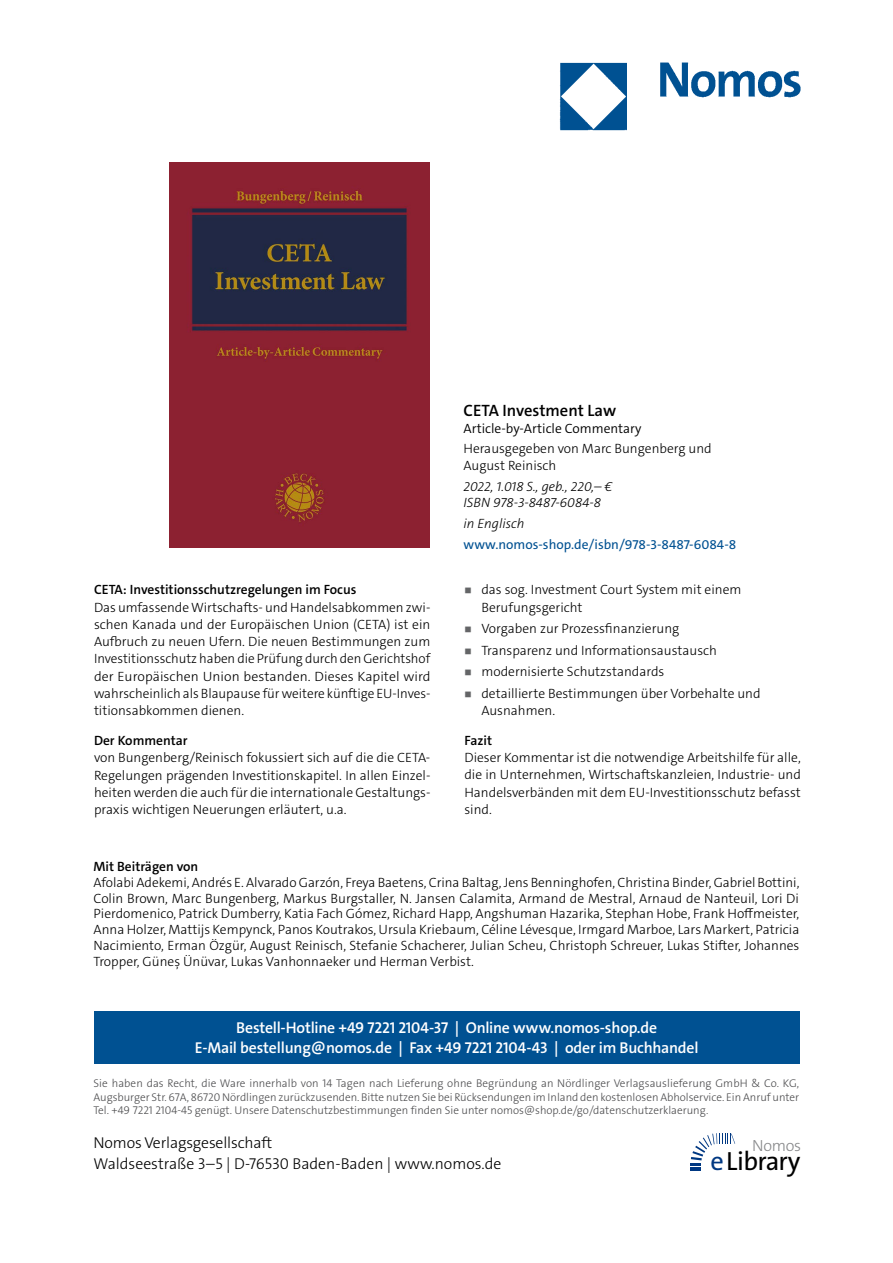
<style>
.page{position:relative;width:893px;height:1263px;background:#fff}
.page>*{position:absolute;margin:0;border:0;box-sizing:border-box;transform-origin:0 0}
.t1{font:26.4px "The Sans Os F";letter-spacing:-.03em;color:#000}
.t2{font:600 16.5px "The Sans C5";color:#000}
.t3{font:300 16.2px "The Sans Os F";letter-spacing:-.02em;color:#87888a}
.t4{font:600 15.75px/21px "The Sans Os F";letter-spacing:-.01em;color:#fff;text-align:center}
.t5{font:300 15.75px/21px "The Sans Os F";color:#000}
.t6{font:300 13.5px/17.2px "The Sans C5";color:#000;text-align:justify}
.t7{font:600 13.5px "The Sans C5";color:#000}
.t8{font:italic 300 13.5px/16.5px "The Sans C5";color:#000}
.t9{font:13.5px "The Sans C5";color:#005192}
.t10{font:300 13.5px "The Sans C5";color:#000}
.t11{font:300 11.25px/13.5px "The Sans Os F";color:#4b4b4d;text-align:justify}
.s1{color:#003882}
</style>
<div class="page">
<img style="left:559px;top:62px;width:242px;height:69px">
<div style="left:94px;top:1011px;width:705px;height:52px;background:#005192"></div>
<svg style="left:690px;top:1133px;width:45px;height:38px"></svg>
<img style="left:170px;top:162px;width:260px;height:385px">
<p class="t7" style="left:94px;top:581px;width:264px">CETA: Investitionsschutzregelungen im Focus</p>
<p class="t6" style="left:94px;top:599px;width:338px">Das umfassende Wirtschafts- und Handelsabkommen zwi&shy;schen Kanada und der Europäischen Union (CETA) ist ein Aufbruch zu neuen Ufern. Die neuen Bestimmungen zum Investitionsschutz haben die Prüfung durch den Gerichtshof der Europäischen Union bestanden. Dieses Kapitel wird wahrscheinlich als Blaupause für weitere künftige EU-Inves&shy;titionsabkommen dienen.</p>
<p class="t7" style="left:94px;top:732px;width:95px">Der Kommentar</p>
<p class="t6" style="left:94px;top:749px;width:338px">von Bungenberg/Reinisch fokussiert sich auf die die CETA-Regelungen prägenden Investitionskapitel. In allen Einzel&shy;heiten werden die auch für die internationale Gestaltungs&shy;praxis wichtigen Neuerungen erläutert, u.a.</p>
<p class="t2" style="left:463px;top:400px;width:154px">CETA Investment Law</p>
<p class="t10" style="left:463px;top:419px;width:179px">Article-by-Article Commentary</p>
<p class="t6" style="left:463px;top:441px;width:250px;line-height:16.5px">Herausgegeben von Marc Bungenberg und<br>August Reinisch</p>
<p class="t8" style="left:463px;top:478px;width:150px">2022, 1.018 S., geb., 220,– €<br>ISBN 978-3-8487-6084-8</p>
<p class="t8" style="left:463px;top:515px;width:63px">in Englisch</p>
<p class="t9" style="left:463px;top:535px;width:274px">www.nomos-shop.de/isbn/978-3-8487-6084-8</p>
<p class="t6" style="left:481px;top:581px;width:261px">das sog. Investment Court System mit einem<br>Berufungsgericht</p>
<p class="t6" style="left:481px;top:618px;width:281px;line-height:21.5px;text-align:left">Vorgaben zur Prozessfinanzierung<br>Transparenz und Informationsaustausch modernisierte Schutzstandards<br>detaillierte Bestimmungen über Vorbehalte und</p>
<p class="t6" style="left:481px;top:702px;width:75px">Ausnahmen.</p>
<p class="t7" style="left:464px;top:732px;width:29px">Fazit</p>
<p class="t6" style="left:464px;top:749px;width:338px">Dieser Kommentar ist die notwendige Arbeitshilfe für alle, die in Unternehmen, Wirtschaftskanzleien, Industrie- und Handelsverbänden mit dem EU-Investitionsschutz befasst sind.</p>
<p class="t7" style="left:94px;top:858px;width:106px">Mit Beiträgen von</p>
<p class="t6" style="left:94px;top:874px;width:707px;line-height:15.8px">Afolabi Adekemi, Andrés E. Alvarado Garzón, Freya Baetens, Crina Baltag, Jens Benninghofen, Christina Binder, Gabriel Bottini, Colin Brown, Marc Bungenberg, Markus Burgstaller, N. Jansen Calamita, Armand de Mestral, Arnaud de Nanteuil, Lori Di Pierdomenico, Patrick Dumberry, Katia Fach Gómez, Richard Happ, Angshuman Hazarika, Stephan Hobe, Frank Hoffmeister, Anna Holzer, Mattijs Kempynck, Panos Koutrakos, Ursula Kriebaum, Céline Lévesque, Irmgard Marboe, Lars Markert, Patricia Nacimiento, Erman Özgür, August Reinisch, Stefanie Schacherer, Julian Scheu, Christoph Schreuer, Lukas Stifter, Johannes Tropper, Güneş Ünüvar, Lukas Vanhonnaeker und Herman Verbist.</p>
<p class="t4" style="left:195px;top:1017px;width:505px">Bestell-Hotline +49 7221 2104-37 | Online www.nomos-shop.de<br>E-Mail bestellung@nomos.de | Fax +49 7221 2104-43 | oder im Buchhandel</p>
<p class="t11" style="left:94px;top:1077px;width:707px">Sie haben das Recht, die Ware innerhalb von 14 Tagen nach Lieferung ohne Begründung an Nördlinger Verlagsauslieferung GmbH &amp; Co. KG, Augsburger Str. 67A, 86720 Nördlingen zurückzusenden. Bitte nutzen Sie bei Rücksendungen im Inland den kostenlosen Abholservice. Ein Anruf unter Tel. +49 7221 2104-45 genügt. Unsere Datenschutzbestimmungen finden Sie unter nomos@shop.de/go/datenschutzerklaerung.</p>
<p class="t5" style="left:94px;top:1133px;width:409px">Nomos Verlagsgesellschaft<br>Waldseestraße 3–5 | D-76530 Baden-Baden | www.nomos.de</p>
<p class="t3" style="left:752px;top:1135px;width:51px">Nomos</p>
<h1 class="t1" style="left:710px;top:1151px;width:91px"><span class="s1">e</span>Library</h1>
</div>
